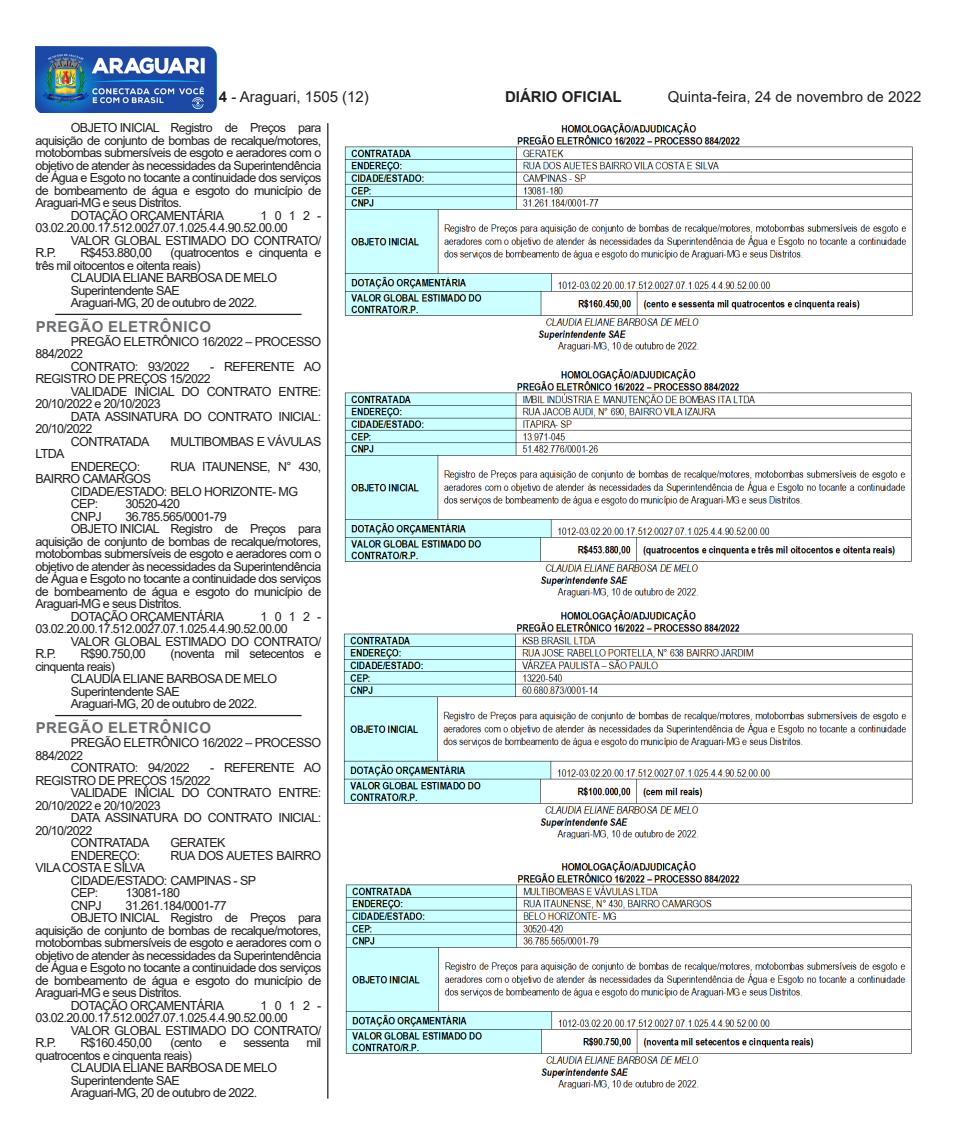
<style>
.page{position:relative;width:957px;height:1134px;background:#fff}
.page>*{position:absolute;margin:0;border:0;box-sizing:border-box;transform-origin:0 0}
.t1{font:15px "Arial";color:#231f20}
.t2{font:700 15px "Arial";letter-spacing:.035em;color:#6c6d70}
.t3{font:700 15px "Arial";color:#231f20}
.t4{font:12.5px/12.5px "Arial";letter-spacing:-.05em;color:#231f20}
.s1{font-weight:700}
</style>
<div class="page">
<img style="left:35px;top:46px;width:181px;height:66px">
<hr style="left:327px;top:123px;width:1px;height:975px;background:#231f20">
<img style="left:344px;top:124px;width:569px;height:228px">
<img style="left:344px;top:369px;width:568px;height:228px">
<img style="left:343px;top:610px;width:570px;height:228px">
<img style="left:345px;top:862px;width:567px;height:227px">
<hr style="left:55px;top:314px;width:246px;height:1px;background:#231f20">
<hr style="left:55px;top:715px;width:246px;height:1px;background:#231f20">
<p class="t1" style="left:219px;top:87px;width:152px"><span class="s1">4</span> - Araguari, 1505 (12)</p>
<p class="t3" style="left:505px;top:86px;width:118px">DIÁRIO OFICIAL</p>
<p class="t1" style="left:668px;top:87px;width:255px">Quinta-feira, 24 de novembro de 2022</p>
<p class="t4" style="left:35px;top:122px;width:287px;text-align:justify;text-indent:35px">OBJETO INICIAL Registro de Preços para aquisição de conjunto de bombas de recalque/motores, motobombas submersíveis de esgoto e aeradores com o objetivo de atender às necessidades da Superintendência de Água e Esgoto no tocante a continuidade dos serviços de bombeamento de água e esgoto do município de Araguari-MG e seus Distritos.</p>
<p class="t4" style="left:71px;top:209px;width:155px">DOTAÇÃO ORÇAMENTÁRIA</p>
<p class="t4" style="left:35px;top:209px;width:287px;text-indent:225px">1012-<br>03.02.20.00.17.512.0027.07.1.025.4.4.90.52.00.00</p>
<p class="t4" style="left:71px;top:234px;width:252px">VALOR GLOBAL ESTIMADO DO CONTRATO/</p>
<p class="t4" style="left:35px;top:247px;width:22px">R.P.</p>
<p class="t4" style="left:80px;top:247px;width:73px">R$453.880,00</p>
<p class="t4" style="left:35px;top:247px;width:287px;text-indent:135px">(quatrocentos e cinquenta e três mil oitocentos e oitenta reais)</p>
<p class="t4" style="left:71px;top:272px;width:208px">CLAUDIA ELIANE BARBOSA DE MELO</p>
<p class="t4" style="left:71px;top:284px;width:110px">Superintendente SAE</p>
<p class="t4" style="left:71px;top:297px;width:188px">Araguari-MG, 20 de outubro de 2022.</p>
<p class="t2" style="left:36px;top:316px;width:177px">PREGÃO ELETRÔNICO</p>
<p class="t4" style="left:35px;top:335px;width:287px;text-indent:35px">PREGÃO ELETRÔNICO 16/2022 – PROCESSO<br>884/2022</p>
<p class="t4" style="left:71px;top:360px;width:120px">CONTRATO: 93/2022</p>
<p class="t4" style="left:35px;top:360px;width:287px;text-indent:175px">- REFERENTE AO<br>REGISTRO DE PREÇOS 15/2022</p>
<p class="t4" style="left:35px;top:385px;width:287px;text-indent:35px">VALIDADE INICIAL DO CONTRATO ENTRE:<br>20/10/2022 e 20/10/2023</p>
<p class="t4" style="left:35px;top:410px;width:287px;text-indent:35px">DATA ASSINATURA DO CONTRATO INICIAL:<br>20/10/2022</p>
<p class="t4" style="left:71px;top:435px;width:80px">CONTRATADA</p>
<p class="t4" style="left:170px;top:435px;width:152px">MULTIBOMBAS E VÁVULAS</p>
<p class="t4" style="left:35px;top:448px;width:31px">LTDA</p>
<p class="t4" style="left:71px;top:460px;width:71px">ENDEREÇO:</p>
<p class="t4" style="left:170px;top:460px;width:152px">RUA ITAUNENSE, N° 430,</p>
<p class="t4" style="left:35px;top:473px;width:117px">BAIRRO CAMARGOS</p>
<p class="t4" style="left:71px;top:485px;width:229px">CIDADE/ESTADO: BELO HORIZONTE- MG</p>
<p class="t4" style="left:71px;top:498px;width:29px">CEP:</p>
<p class="t4" style="left:125px;top:498px;width:56px">30520-420</p>
<p class="t4" style="left:71px;top:510px;width:32px">CNPJ</p>
<p class="t4" style="left:125px;top:510px;width:103px">36.785.565/0001-79</p>
<p class="t4" style="left:35px;top:523px;width:287px;text-align:justify;text-indent:35px">OBJETO INICIAL Registro de Preços para aquisição de conjunto de bombas de recalque/motores, motobombas submersíveis de esgoto e aeradores com o objetivo de atender às necessidades da Superintendência de Água e Esgoto no tocante a continuidade dos serviços de bombeamento de água e esgoto do município de Araguari-MG e seus Distritos.</p>
<p class="t4" style="left:71px;top:610px;width:155px">DOTAÇÃO ORÇAMENTÁRIA</p>
<p class="t4" style="left:35px;top:610px;width:287px;text-indent:225px">1012-<br>03.02.20.00.17.512.0027.07.1.025.4.4.90.52.00.00</p>
<p class="t4" style="left:71px;top:635px;width:252px">VALOR GLOBAL ESTIMADO DO CONTRATO/</p>
<p class="t4" style="left:35px;top:648px;width:22px">R.P.</p>
<p class="t4" style="left:80px;top:648px;width:67px">R$90.750,00</p>
<p class="t4" style="left:170px;top:648px;width:152px">(noventa mil setecentos e</p>
<p class="t4" style="left:35px;top:660px;width:81px">cinquenta reais)</p>
<p class="t4" style="left:71px;top:673px;width:208px">CLAUDIA ELIANE BARBOSA DE MELO</p>
<p class="t4" style="left:71px;top:685px;width:110px">Superintendente SAE</p>
<p class="t4" style="left:71px;top:698px;width:188px">Araguari-MG, 20 de outubro de 2022.</p>
<p class="t2" style="left:36px;top:717px;width:177px">PREGÃO ELETRÔNICO</p>
<p class="t4" style="left:35px;top:736px;width:287px;text-indent:35px">PREGÃO ELETRÔNICO 16/2022 – PROCESSO<br>884/2022</p>
<p class="t4" style="left:71px;top:761px;width:120px">CONTRATO: 94/2022</p>
<p class="t4" style="left:35px;top:761px;width:287px;text-indent:175px">- REFERENTE AO<br>REGISTRO DE PREÇOS 15/2022</p>
<p class="t4" style="left:35px;top:786px;width:287px;text-indent:35px">VALIDADE INICIAL DO CONTRATO ENTRE:<br>20/10/2022 e 20/10/2023</p>
<p class="t4" style="left:35px;top:811px;width:287px;text-indent:35px">DATA ASSINATURA DO CONTRATO INICIAL:<br>20/10/2022</p>
<p class="t4" style="left:71px;top:836px;width:80px">CONTRATADA</p>
<p class="t4" style="left:170px;top:836px;width:57px">GERATEK</p>
<p class="t4" style="left:71px;top:849px;width:71px">ENDEREÇO:</p>
<p class="t4" style="left:170px;top:849px;width:152px">RUA DOS AUETES BAIRRO</p>
<p class="t4" style="left:35px;top:861px;width:111px">VILA COSTA E SILVA</p>
<p class="t4" style="left:71px;top:874px;width:187px">CIDADE/ESTADO: CAMPINAS - SP</p>
<p class="t4" style="left:71px;top:886px;width:29px">CEP:</p>
<p class="t4" style="left:125px;top:886px;width:56px">13081-180</p>
<p class="t4" style="left:71px;top:899px;width:32px">CNPJ</p>
<p class="t4" style="left:125px;top:899px;width:103px">31.261.184/0001-77</p>
<p class="t4" style="left:35px;top:911px;width:287px;text-align:justify;text-indent:35px">OBJETO INICIAL Registro de Preços para aquisição de conjunto de bombas de recalque/motores, motobombas submersíveis de esgoto e aeradores com o objetivo de atender às necessidades da Superintendência de Água e Esgoto no tocante a continuidade dos serviços de bombeamento de água e esgoto do município de Araguari-MG e seus Distritos.</p>
<p class="t4" style="left:71px;top:999px;width:155px">DOTAÇÃO ORÇAMENTÁRIA</p>
<p class="t4" style="left:35px;top:999px;width:287px;text-indent:225px">1012-<br>03.02.20.00.17.512.0027.07.1.025.4.4.90.52.00.00</p>
<p class="t4" style="left:71px;top:1024px;width:252px">VALOR GLOBAL ESTIMADO DO CONTRATO/</p>
<p class="t4" style="left:35px;top:1036px;width:22px">R.P.</p>
<p class="t4" style="left:80px;top:1036px;width:73px">R$160.450,00</p>
<p class="t4" style="left:170px;top:1036px;width:33px">(cento</p>
<p class="t4" style="left:219px;top:1036px;width:8px">e</p>
<p class="t4" style="left:244px;top:1036px;width:47px">sessenta</p>
<p class="t4" style="left:307px;top:1036px;width:16px">mil</p>
<p class="t4" style="left:35px;top:1049px;width:158px">quatrocentos e cinquenta reais)</p>
<p class="t4" style="left:71px;top:1061px;width:208px">CLAUDIA ELIANE BARBOSA DE MELO</p>
<p class="t4" style="left:71px;top:1074px;width:110px">Superintendente SAE</p>
<p class="t4" style="left:71px;top:1086px;width:188px">Araguari-MG, 20 de outubro de 2022.</p>
</div>
